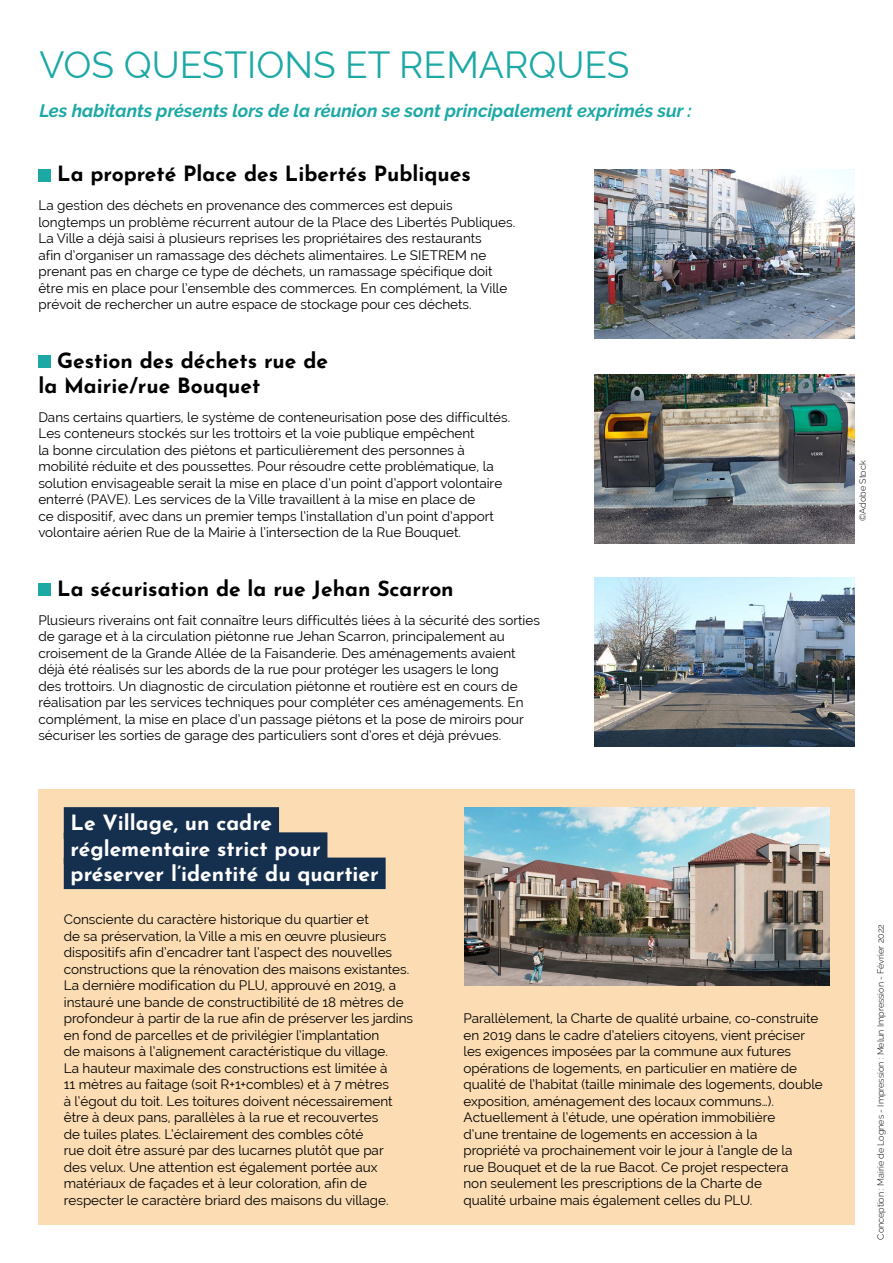
<style>
.page{position:relative;width:893px;height:1263px;background:#fff}
.page>*{position:absolute;margin:0;border:0;box-sizing:border-box;transform-origin:0 0}
.t1{font:37.05px "Raleway";color:#1ca9a6}
.t2{font:700 21px/25.2px "Josefin Sans";color:#000}
.t3{font:700 21px/25.2px "Josefin Sans";color:#fff}
.t4{font:italic 700 18px "Raleway";color:#1ca9a6}
.t5{font:13.5px/16.5px "Raleway";color:#000}
.t6{font:300 9px "Raleway";color:#000}
</style>
<div class="page">
<div style="left:38px;top:789px;width:817px;height:436px;background:#fbdcb3"></div>
<div style="left:38px;top:169px;width:12px;height:12px;background:#1ca9a6"></div>
<div style="left:38px;top:355px;width:12px;height:12px;background:#1ca9a6"></div>
<div style="left:38px;top:584px;width:12px;height:12px;background:#1ca9a6"></div>
<img style="left:594px;top:170px;width:261px;height:168px">
<img style="left:594px;top:374px;width:261px;height:169px">
<img style="left:594px;top:577px;width:261px;height:169px">
<div style="left:64px;top:807px;width:215px;height:32px;background:#152f4e"></div>
<div style="left:64px;top:832px;width:263px;height:32px;background:#152f4e"></div>
<div style="left:64px;top:857px;width:322px;height:32px;background:#152f4e"></div>
<img style="left:465px;top:807px;width:364px;height:178px">
<h1 class="t1" style="left:39px;top:44px;width:591px">VOS QUESTIONS ET REMARQUES</h1>
<h3 class="t4" style="left:39px;top:100px;width:654px">Les habitants présents lors de la réunion se sont principalement exprimés sur :</h3>
<h2 class="t2" style="left:57px;top:158px;width:415px">La propreté Place des Libertés Publiques</h2>
<p class="t5" style="left:38px;top:197px;width:478px">La gestion des déchets en provenance des commerces est depuis longtemps un problème récurrent autour de la Place des Libertés Publiques.<br>La Ville a déjà saisi à plusieurs reprises les propriétaires des restaurants<br>afin d’organiser un ramassage des déchets alimentaires. Le SIETREM ne prenant pas en charge ce type de déchets, un ramassage spécifique doit être mis en place pour l’ensemble des commerces. En complément, la Ville prévoit de rechercher un autre espace de stockage pour ces déchets.</p>
<h2 class="t2" style="left:38px;top:344px;width:291px;text-indent:19px">Gestion des déchets rue de la Mairie/rue Bouquet</h2>
<p class="t5" style="left:38px;top:409px;width:473px">Dans certains quartiers, le système de conteneurisation pose des difficultés.<br>Les conteneurs stockés sur les trottoirs et la voie publique empêchent<br>la bonne circulation des piétons et particulièrement des personnes à mobilité réduite et des poussettes. Pour résoudre cette problématique, la solution envisageable serait la mise en place d’un point d’apport volontaire enterré (PAVE). Les services de la Ville travaillent à la mise en place de<br>ce dispositif, avec dans un premier temps l’installation d’un point d’apport volontaire aérien Rue de la Mairie à l’intersection de la Rue Bouquet.</p>
<h2 class="t2" style="left:57px;top:573px;width:398px">La sécurisation de la rue Jehan Scarron</h2>
<p class="t5" style="left:38px;top:612px;width:503px">Plusieurs riverains ont fait connaître leurs difficultés liées à la sécurité des sorties de garage et à la circulation piétonne rue Jehan Scarron, principalement au croisement de la Grande Allée de la Faisanderie. Des aménagements avaient déjà été réalisés sur les abords de la rue pour protéger les usagers le long<br>des trottoirs. Un diagnostic de circulation piétonne et routière est en cours de réalisation par les services techniques pour compléter ces aménagements. En complément, la mise en place d’un passage piétons et la pose de miroirs pour sécuriser les sorties de garage des particuliers sont d’ores et déjà prévues.</p>
<h2 class="t3" style="left:71px;top:807px;width:310px">Le Village, un cadre réglementaire strict pour préserver l’identité du quartier</h2>
<p class="t5" style="left:64px;top:911px;width:351px">Consciente du caractère historique du quartier et<br>de sa préservation, la Ville a mis en œuvre plusieurs dispositifs afin d’encadrer tant l’aspect des nouvelles constructions que la rénovation des maisons existantes.<br>La dernière modification du PLU, approuvé en 2019, a instauré une bande de constructibilité de 18 mètres de profondeur à partir de la rue afin de préserver les jardins en fond de parcelles et de privilégier l’implantation<br>de maisons à l’alignement caractéristique du village.<br>La hauteur maximale des constructions est limitée à<br>11 mètres au faitage (soit R+1+combles) et à 7 mètres<br>à l’égout du toit. Les toitures doivent nécessairement être à deux pans, parallèles à la rue et recouvertes<br>de tuiles plates. L’éclairement des combles côté<br>rue doit être assuré par des lucarnes plutôt que par<br>des velux. Une attention est également portée aux matériaux de façades et à leur coloration, afin de respecter le caractère briard des maisons du village.</p>
<p class="t5" style="left:463px;top:1010px;width:361px">Parallèlement, la Charte de qualité urbaine, co-construite en 2019 dans le cadre d’ateliers citoyens, vient préciser les exigences imposées par la commune aux futures opérations de logements, en particulier en matière de qualité de l’habitat (taille minimale des logements, double exposition, aménagement des locaux communs…).<br>Actuellement à l’étude, une opération immobilière<br>d’une trentaine de logements en accession à la<br>propriété va prochainement voir le jour à l’angle de la<br>rue Bouquet et de la rue Bacot. Ce projet respectera<br>non seulement les prescriptions de la Charte de<br>qualité urbaine mais également celles du PLU.</p>
<p class="t6" style="left:857px;top:521px;width:62px;rotate:-90deg">©Adobe Stock</p>
<p class="t6" style="left:875px;top:1239px;width:317px;rotate:-90deg">Conception : Mairie de Lognes - Impression : Melun Impression - Février 2022</p>
</div>
